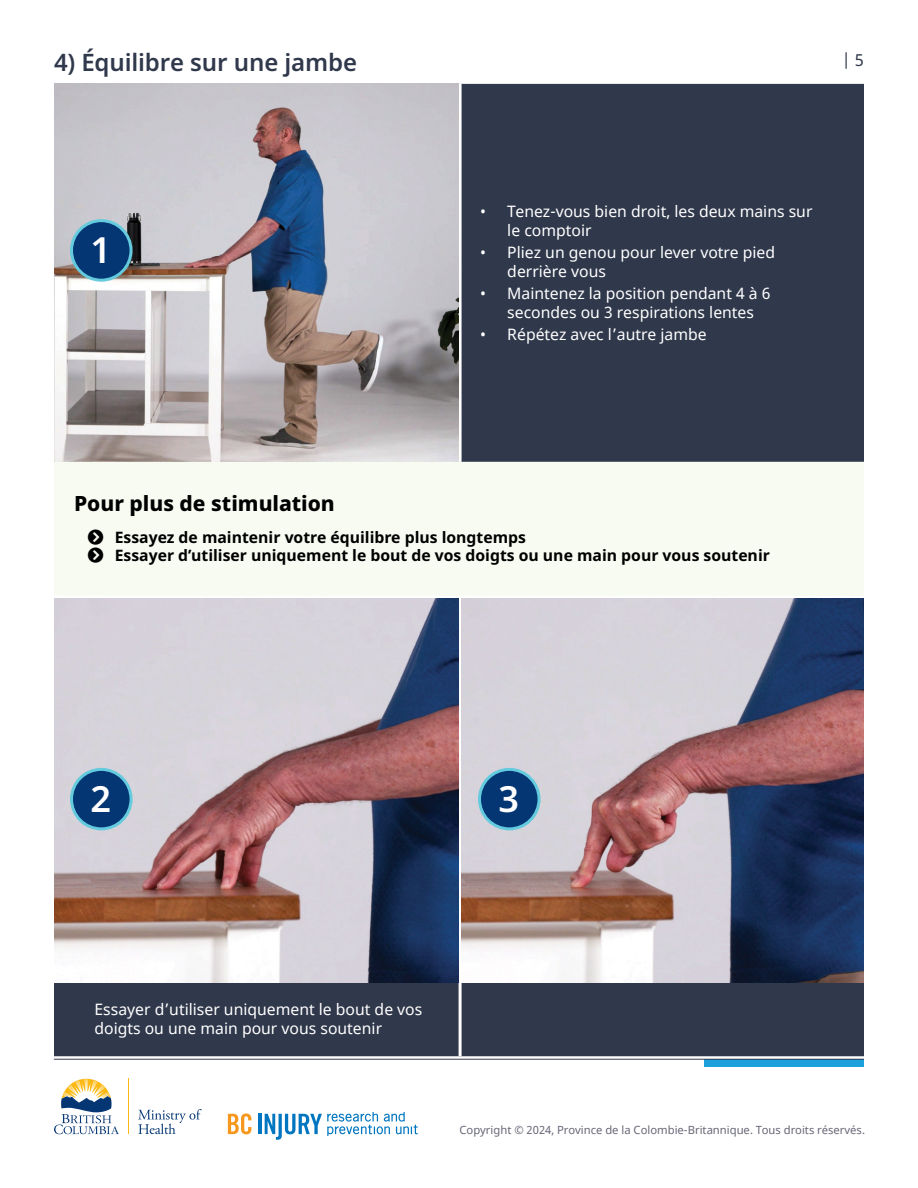
<style>
.page{position:relative;width:918px;height:1188px;background:#fff}
.page>*{position:absolute;margin:0;border:0;box-sizing:border-box;transform-origin:0 0}
.Heading_3_-_Noto_copy_no_side_bar{font:600 36px "Noto Sans";color:#fff}
.Heading_3_-_Noto_copy_no_side_bar-2{font:600 24px "Noto Sans";letter-spacing:-.01em;color:#30384b}
.Heading_4_-_Noto{font:800 21px "Noto Sans";color:#000}
.t1{font:16.5px "Noto Sans";color:#30384b}
.Body_-_Noto{font:15.75px/18.8px "Noto Sans";color:#fff}
.t2{font:700 15.75px "Noto Sans";color:#000}
.t3{font:11.25px "Noto Sans";color:#676777}
</style>
<div class="page">
<div style="left:704px;top:1059px;width:160px;height:8px;background:#1da1dc"></div>
<svg style="left:228px;top:1113px;width:23px;height:21px"></svg>
<hr style="left:258px;top:1114px;width:3px;height:20px;background:#0076c0">
<svg style="left:265px;top:1112px;width:153px;height:28px"></svg>
<svg style="left:138px;top:1109px;width:64px;height:25px"></svg>
<svg style="left:54px;top:1079px;width:65px;height:55px"></svg>
<hr style="left:128px;top:1079px;width:1px;height:55px;background:#fdb913">
<hr style="left:54px;top:1059px;width:810px;height:1px;background:#30384b">
<div style="left:54px;top:84px;width:810px;height:972px;background:#30384b"></div>
<div style="left:54px;top:462px;width:810px;height:134px;background:#f8fbf2"></div>
<hr style="left:459px;top:84px;width:3px;height:378px;background:#fff">
<hr style="left:459px;top:982px;width:3px;height:74px;background:#fff">
<hr style="left:54px;top:596px;width:406px;height:3px;background:#fff">
<hr style="left:460px;top:596px;width:404px;height:3px;background:#fff">
<hr style="left:459px;top:599px;width:3px;height:383px;background:#fff">
<img style="left:54px;top:84px;width:405px;height:378px">
<img style="left:54px;top:599px;width:405px;height:383px">
<img style="left:462px;top:599px;width:402px;height:383px">
<div style="left:72px;top:221px;width:59px;height:59px;background:#043673;border-radius:50%"></div>
<div style="left:70px;top:219px;width:63px;height:63px;border:3px solid #64cade;border-radius:50%"></div>
<div style="left:72px;top:769px;width:59px;height:60px;background:#043673;border-radius:50%"></div>
<div style="left:70px;top:768px;width:63px;height:62px;border:3px solid #64cade;border-radius:50%"></div>
<div style="left:480px;top:769px;width:59px;height:60px;background:#043673;border-radius:50%"></div>
<div style="left:478px;top:768px;width:63px;height:62px;border:3px solid #64cade;border-radius:50%"></div>
<svg style="left:88px;top:529px;width:15px;height:34px"></svg>
<p class="Heading_3_-_Noto_copy_no_side_bar-2" style="left:54px;top:46px;width:305px">4) Équilibre sur une jambe</p>
<p class="t1" style="left:842px;top:48px;width:24px">| 5</p>
<p class="Heading_3_-_Noto_copy_no_side_bar" style="left:90px;top:225px;width:22px">1</p>
<p class="Body_-_Noto" style="left:507px;top:202px;width:307px;text-indent:-27px">• Tenez-vous bien droit, les deux mains sur le comptoir</p>
<p class="Body_-_Noto" style="left:507px;top:243px;width:269px;text-indent:-27px">• Pliez un genou pour lever votre pied derrière vous</p>
<p class="Body_-_Noto" style="left:507px;top:284px;width:265px;text-indent:-27px">• Maintenez la position pendant 4 à 6 secondes ou 3 respirations lentes</p>
<p class="Body_-_Noto" style="left:480px;top:325px;width:228px">• Répétez avec l’autre jambe</p>
<p class="Heading_4_-_Noto" style="left:74px;top:488px;width:262px">Pour plus de stimulation</p>
<p class="t2" style="left:115px;top:526px;width:413px">Essayez de maintenir votre équilibre plus longtemps</p>
<p class="t2" style="left:115px;top:544px;width:657px">Essayer d’utiliser uniquement le bout de vos doigts ou une main pour vous soutenir</p>
<p class="Heading_3_-_Noto_copy_no_side_bar" style="left:90px;top:774px;width:22px">2</p>
<p class="Heading_3_-_Noto_copy_no_side_bar" style="left:498px;top:774px;width:22px">3</p>
<p class="Body_-_Noto" style="left:94px;top:1001px;width:329px">Essayer d’utiliser uniquement le bout de vos doigts ou une main pour vous soutenir</p>
<p class="t3" style="left:460px;top:1122px;width:407px">Copyright © 2024, Province de la Colombie-Britannique. Tous droits réservés.</p>
</div>
